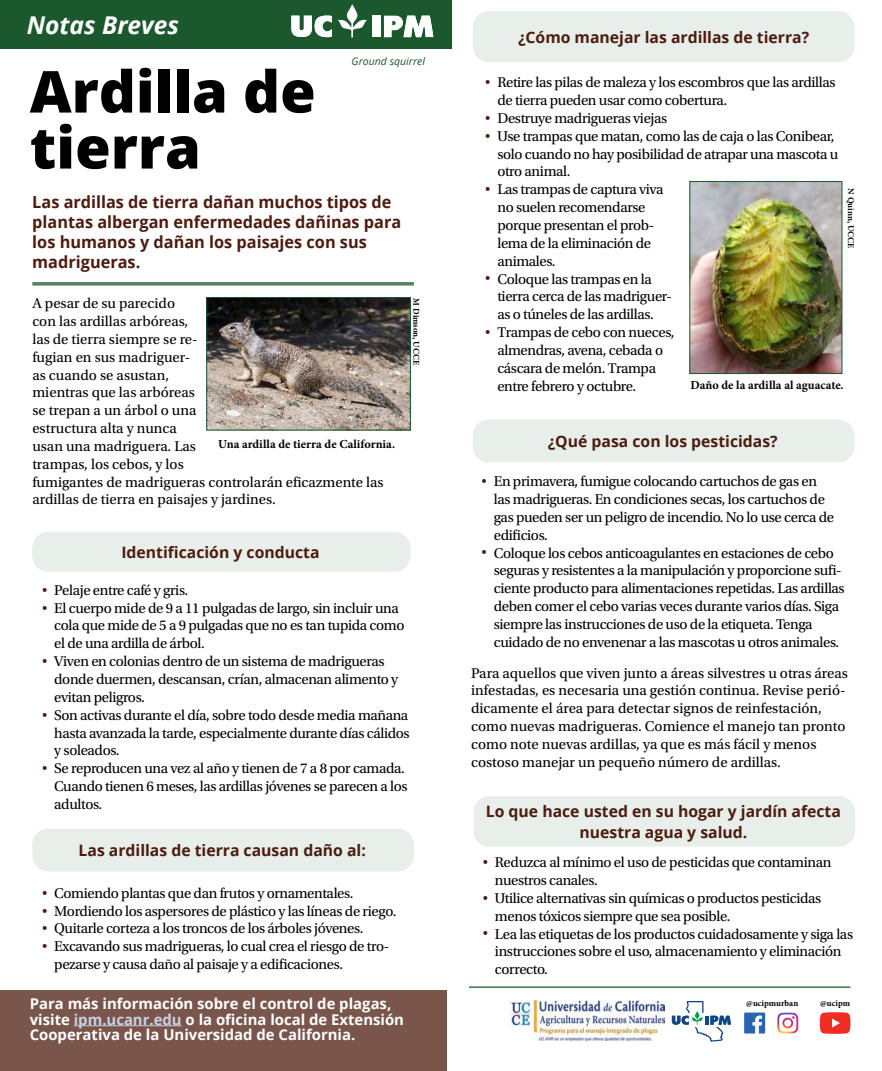
<style>
.page{position:relative;width:882px;height:1071px;background:#fff}
.page>*{position:absolute;margin:0;border:0;box-sizing:border-box;transform-origin:0 0}
.QT_Title{font:800 57.75px/56px "Open Sans";color:#000}
.t1{font:italic 700 24.5px "Open Sans";color:#fff}
.QT_1st_sentence_SP{font:700 16.62px/19.9px "Open Sans";color:#4d1c0f}
.QT_Subtitle_SP{font:700 15.75px/21px "Open Sans";color:#4d1c0f;text-align:center}
.QT_Basic_Paragraph_SP{font:14.88px/17.8px "Utopia Std";letter-spacing:-.025em;color:#000}
.QT_Basic_Paragraph_SP-2{font:14.88px/17.8px "Utopia Std";color:#000}
.QT_For_more_info{font:700 14.88px/15.8px "Open Sans";color:#fff}
.QT_Caption{font:700 12.25px "Minion Pro";color:#000}
.t2{font:italic 10.5px "Open Sans";color:#1b582e}
.QT_Photo_credit{font:700 8.75px "Minion Pro";color:#000}
.s1{font-size:13.12px;color:#4d1c0f}
.s2{color:#c8d0e6}
</style>
<div class="page">
<div style="left:0;top:0;width:452px;height:49px;background:#1b582e"></div>
<svg style="left:338px;top:4px;width:29px;height:33px"></svg>
<div style="left:372px;top:16px;width:8px;height:21px;background:#fff"></div>
<svg style="left:291px;top:16px;width:41px;height:21px"></svg>
<svg style="left:384px;top:16px;width:49px;height:21px"></svg>
<hr style="left:469px;top:986px;width:381px;height:2px;background:#548262">
<svg style="left:32px;top:282px;width:382px;height:4px;background:#699175"></svg>
<img style="left:208px;top:299px;width:201px;height:129px">
<div style="left:206px;top:297px;width:205px;height:133px;border:1px solid #1b582e"></div>
<div style="left:32px;top:532px;width:378px;height:40px;background:#e8eeea;border-radius:16px"></div>
<div style="left:32px;top:829px;width:382px;height:42px;background:#e8eeea;border-radius:16px"></div>
<div style="left:473px;top:11px;width:381px;height:51px;background:#e8eeea;border-radius:16px"></div>
<img style="left:692px;top:183px;width:148px;height:189px">
<div style="left:690px;top:181px;width:152px;height:193px;border:1px solid #1b582e"></div>
<div style="left:473px;top:420px;width:381px;height:42px;background:#e8eeea;border-radius:16px"></div>
<div style="left:474px;top:796px;width:381px;height:51px;background:#e8eeea;border-radius:16px"></div>
<div style="left:0;top:990px;width:446px;height:81px;background:#79554b"></div>
<hr style="left:74px;top:1025px;width:108px;height:1px;background:#c8d0e6">
<img style="left:510px;top:1000px;width:154px;height:41px">
<svg style="left:672px;top:1001px;width:59px;height:40px"></svg>
<svg style="left:744px;top:1013px;width:21px;height:21px"></svg>
<img style="left:777px;top:1013px;width:21px;height:21px">
<svg style="left:820px;top:1013px;width:30px;height:21px"></svg>
<p class="t1" style="left:27px;top:8px;width:154px">Notas Breves</p>
<p class="QT_Title" style="left:30px;top:61px;width:288px">Ardilla de tierra</p>
<p class="t2" style="left:352px;top:54px;width:75px">Ground squirrel</p>
<p class="QT_1st_sentence_SP" style="left:32px;top:192px;width:371px">Las ardillas de tierra dañan muchos tipos de plantas albergan enfermedades dañinas para los humanos y dañan los paisajes con sus madrigueras.</p>
<p class="QT_Basic_Paragraph_SP-2" style="left:32px;top:295px;width:353px">A pesar de su parecido<br>con las ardillas arbóreas,<br>las de tierra siempre se re-<br>fugian en sus madriguer-<br>as cuando se asustan,<br>mientras que las arbóreas<br>se trepan a un árbol o una<br>estructura alta y nunca<br>usan una madriguera. Las<br>trampas, los cebos, y los<br>fumigantes de madrigueras controlarán eficazmente las ardillas de tierra en paisajes y jardines.</p>
<p class="QT_Caption" style="left:218px;top:436px;width:178px">Una ardilla de tierra de California.</p>
<p class="QT_Photo_credit" style="left:423px;top:298px;width:68px;rotate:90deg">M Dimson, UCCE</p>
<p class="QT_Subtitle_SP" style="left:121px;top:541px;width:200px">Identificación y conducta</p>
<p class="QT_Basic_Paragraph_SP" style="left:42px;top:581px;width:148px"><span class="s1">•</span> Pelaje entre café y gris.</p>
<p class="QT_Basic_Paragraph_SP" style="left:54px;top:599px;width:352px;text-indent:-12px"><span class="s1">•</span> El cuerpo mide de 9 a 11 pulgadas de largo, sin incluir una cola que mide de 5 a 9 pulgadas que no es tan tupida como el de una ardilla de árbol.</p>
<p class="QT_Basic_Paragraph_SP" style="left:54px;top:653px;width:346px;text-indent:-12px"><span class="s1">•</span> Viven en colonias dentro de un sistema de madrigueras donde duermen, descansan, crían, almacenan alimento y evitan peligros.</p>
<p class="QT_Basic_Paragraph_SP" style="left:54px;top:706px;width:357px;text-align:justify;text-indent:-12px"><span class="s1">•</span> Son activas durante el día, sobre todo desde media mañana hasta avanzada la tarde, especialmente durante días cálidos y soleados.</p>
<p class="QT_Basic_Paragraph_SP" style="left:54px;top:760px;width:355px;text-indent:-12px"><span class="s1">•</span> Se reproducen una vez al año y tienen de 7 a 8 por camada.<br>Cuando tienen 6 meses, las ardillas jóvenes se parecen a los adultos.</p>
<p class="QT_Subtitle_SP" style="left:79px;top:840px;width:289px">Las ardillas de tierra causan daño al:</p>
<p class="QT_Basic_Paragraph_SP" style="left:42px;top:884px;width:313px"><span class="s1">•</span> Comiendo plantas que dan frutos y ornamentales.</p>
<p class="QT_Basic_Paragraph_SP" style="left:42px;top:902px;width:356px"><span class="s1">•</span> Mordiendo los aspersores de plástico y las líneas de riego.</p>
<p class="QT_Basic_Paragraph_SP" style="left:42px;top:920px;width:323px"><span class="s1">•</span> Quitarle corteza a los troncos de los árboles jóvenes.</p>
<p class="QT_Basic_Paragraph_SP" style="left:54px;top:938px;width:336px;text-indent:-12px"><span class="s1">•</span> Excavando sus madrigueras, lo cual crea el riesgo de tro&shy;pezarse y causa daño al paisaje y a edificaciones.</p>
<p class="QT_Subtitle_SP" style="left:518px;top:26px;width:293px">¿Cómo manejar las ardillas de tierra?</p>
<p class="QT_Basic_Paragraph_SP" style="left:497px;top:74px;width:340px;text-indent:-12px"><span class="s1">•</span> Retire las pilas de maleza y los escombros que las ardillas de tierra pueden usar como cobertura.</p>
<p class="QT_Basic_Paragraph_SP" style="left:485px;top:109px;width:184px"><span class="s1">•</span> Destruye madrigueras viejas</p>
<p class="QT_Basic_Paragraph_SP" style="left:497px;top:127px;width:343px;text-indent:-12px"><span class="s1">•</span> Use trampas que matan, como las de caja o las Conibear, solo cuando no hay posibilidad de atrapar una mascota u otro animal.</p>
<p class="QT_Basic_Paragraph_SP" style="left:497px;top:181px;width:168px;text-indent:-12px"><span class="s1">•</span> Las trampas de captura viva no suelen recomendarse porque presentan el prob&shy;lema de la eliminación de animales.</p>
<p class="QT_Basic_Paragraph_SP" style="left:497px;top:270px;width:176px;text-indent:-12px"><span class="s1">•</span> Coloque las trampas en la tierra cerca de las madriguer&shy;as o túneles de las ardillas.</p>
<p class="QT_Basic_Paragraph_SP" style="left:497px;top:324px;width:179px;text-indent:-12px"><span class="s1">•</span> Trampas de cebo con nueces, almendras, avena, cebada o cáscara de melón. Trampa entre febrero y octubre.</p>
<p class="QT_Photo_credit" style="left:857px;top:188px;width:61px;rotate:90deg">N Quinn, UCCE</p>
<p class="QT_Caption" style="left:690px;top:377px;width:155px">Daño de la ardilla al aguacate.</p>
<p class="QT_Subtitle_SP" style="left:548px;top:430px;width:231px">¿Qué pasa con los pesticidas?</p>
<p class="QT_Basic_Paragraph_SP" style="left:494px;top:473px;width:342px;text-indent:-12px"><span class="s1">•</span> En primavera, fumigue colocando cartuchos de gas en las madrigueras. En condiciones secas, los cartuchos de gas pueden ser un peligro de incendio. No lo use cerca de edificios.</p>
<p class="QT_Basic_Paragraph_SP" style="left:494px;top:544px;width:352px;text-indent:-12px"><span class="s1">•</span> Coloque los cebos anticoagulantes en estaciones de cebo seguras y resistentes a la manipulación y proporcione sufi&shy;ciente producto para alimentaciones repetidas. Las ardillas deben comer el cebo varias veces durante varios días. Siga siempre las instrucciones de uso de la etiqueta. Tenga cuidado de no envenenar a las mascotas u otros animales.</p>
<p class="QT_Basic_Paragraph_SP-2" style="left:471px;top:664px;width:378px">Para aquellos que viven junto a áreas silvestres u otras áreas infestadas, es necesaria una gestión continua. Revise perió&shy;dicamente el área para detectar signos de reinfestación, como nuevas madrigueras. Comience el manejo tan pronto como note nuevas ardillas, ya que es más fácil y menos costoso manejar un pequeño número de ardillas.</p>
<p class="QT_Subtitle_SP" style="left:486px;top:800px;width:357px">Lo que hace usted en su hogar y jardín afecta nuestra agua y salud.</p>
<p class="QT_Basic_Paragraph_SP" style="left:495px;top:854px;width:338px;text-indent:-12px"><span class="s1">•</span> Reduzca al mínimo el uso de pesticidas que contaminan nuestros canales.</p>
<p class="QT_Basic_Paragraph_SP" style="left:495px;top:889px;width:328px;text-indent:-12px"><span class="s1">•</span> Utilice alternativas sin químicas o productos pesticidas menos tóxicos siempre que sea posible.</p>
<p class="QT_Basic_Paragraph_SP" style="left:495px;top:925px;width:360px;text-indent:-12px"><span class="s1">•</span> Lea las etiquetas de los productos cuidadosamente y siga las instrucciones sobre el uso, almacenamiento y eliminación correcto.</p>
<p class="QT_For_more_info" style="left:30px;top:995px;width:376px">Para más información sobre el control de plagas, visite <span class="s2">ipm.ucanr.edu</span> o la oficina local de Extensión<br>Cooperativa de la Universidad de California.</p>
<p class="QT_Photo_credit" style="left:746px;top:997px;width:53px">@ucipmurban</p>
<p class="QT_Photo_credit" style="left:820px;top:997px;width:31px">@ucipm</p>
</div>
